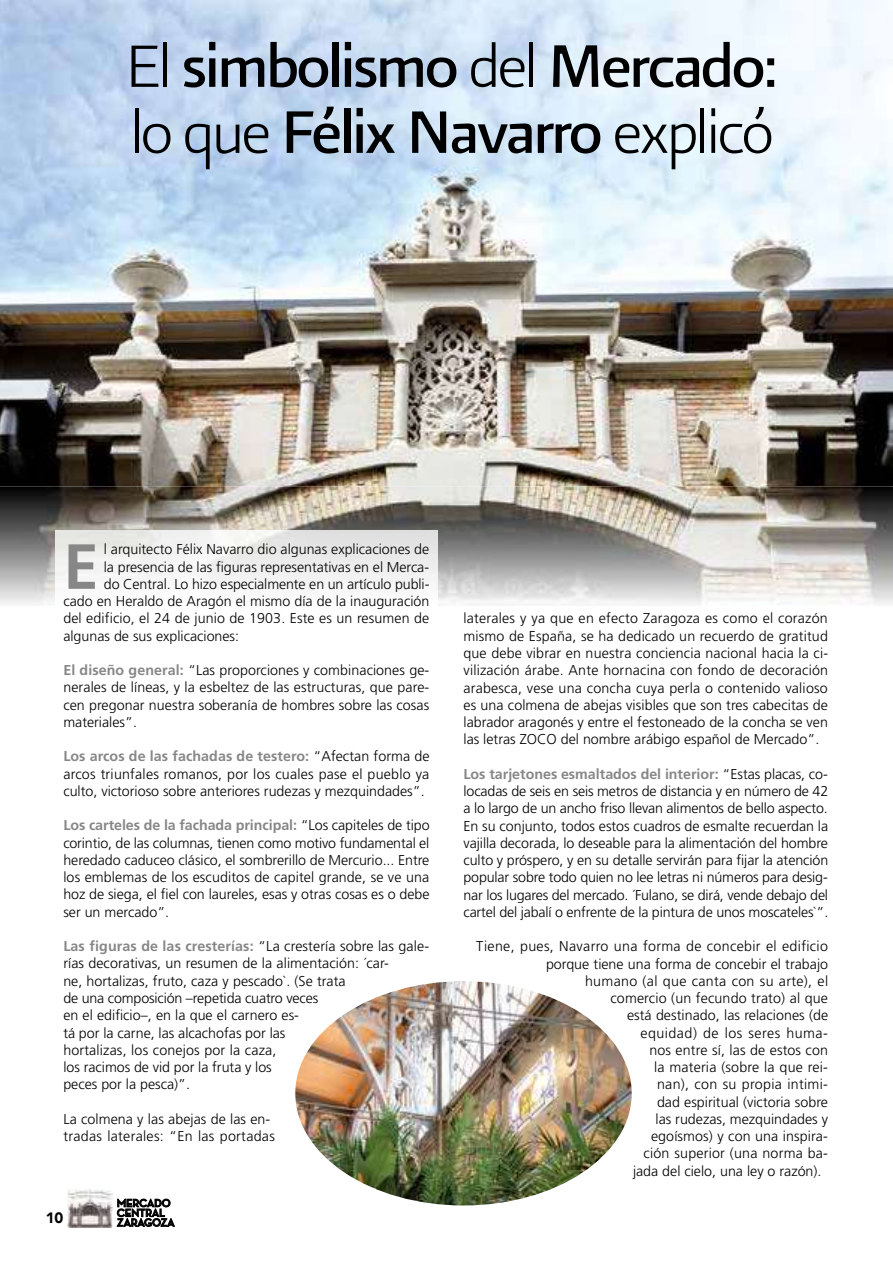
<style>
.page{position:relative;width:893px;height:1263px;background:#fff}
.page>*{position:absolute;margin:0;border:0;box-sizing:border-box;transform-origin:0 0}
.t1{font:72px "Presidencia Fina";color:#000}
.t2{font:72px "Presidencia Base";letter-spacing:-.035em;color:#000}
.t3{font:700 63.75px "Frutiger LT Std";color:#878787}
.t4{font:900 15px "Avenir";color:#000}
.t5{font:300 14.25px/17.2px "Frutiger LT Std";color:#000;text-align:justify}
.t6{font:300 14.25px/17.2px "Frutiger LT Std";letter-spacing:.02em;color:#000}
.t7{font:300 14.25px "Frutiger LT Std";letter-spacing:.025em;color:#000}
.t8{font:300 14.25px "Frutiger LT Std";letter-spacing:.035em;color:#000}
.t9{font:700 11.25px/9.8px "Neutra Disp";color:#000}
.s1{font-family:"Presidencia Fina"}
.s2{font-family:"Presidencia Base"}
.s3{font-weight:700;color:#878787}
</style>
<div class="page">
<svg style="left:117px;top:1198px;width:58px;height:29px"></svg>
<img style="left:68px;top:1190px;width:45px;height:38px">
<img style="left:0;top:0;width:893px;height:486px">
<img style="left:0;top:486px;width:893px;height:119px">
<img style="left:55px;top:530px;width:383px;height:75px">
<img style="left:295px;top:981px;width:337px;height:224px">
<h1 class="t2" style="left:125px;top:25px;width:655px"><span class="s1">El</span> simbolismo <span class="s1">del</span> Mercado:</h1>
<h1 class="t1" style="left:130px;top:92px;width:645px">lo que <span class="s2">Félix Navarro</span> explicó</h1>
<h2 class="t3" style="left:63px;top:529px;width:37px">E</h2>
<p class="t5" style="left:104px;top:541px;width:327px">l arquitecto Félix Navarro dio algunas explicaciones de</p>
<p class="t5" style="left:104px;top:558px;width:327px">la presencia de las figuras representativas en el Merca-</p>
<p class="t5" style="left:104px;top:575px;width:327px">do Central. Lo hizo especialmente en un artículo publi-</p>
<p class="t5" style="left:63px;top:593px;width:368px">cado en Heraldo de Aragón el mismo día de la inauguración</p>
<p class="t5" style="left:63px;top:610px;width:368px">del edificio, el 24 de junio de 1903. Este es un resumen de</p>
<p class="t5" style="left:63px;top:627px;width:177px">algunas de sus explicaciones:</p>
<p class="t5" style="left:63px;top:662px;width:368px"><span class="s3">El diseño general:</span> “Las proporciones y combinaciones ge&shy;nerales de líneas, y la esbeltez de las estructuras, que pare&shy;cen pregonar nuestra soberanía de hombres sobre las cosas materiales”.</p>
<p class="t5" style="left:63px;top:748px;width:368px"><span class="s3">Los arcos de las fachadas de testero:</span> “Afectan forma de arcos triunfales romanos, por los cuales pase el pueblo ya culto, victorioso sobre anteriores rudezas y mezquindades”.</p>
<p class="t5" style="left:63px;top:817px;width:368px"><span class="s3">Los carteles de la fachada principal:</span> “Los capiteles de tipo corintio, de las columnas, tienen como motivo fundamental el heredado caduceo clásico, el sombrerillo de Mercurio... Entre los emblemas de los escuditos de capitel grande, se ve una hoz de siega, el fiel con laureles, esas y otras cosas es o debe ser un mercado”.</p>
<p class="t5" style="left:63px;top:938px;width:367px;text-align:left"><span class="s3">Las figuras de las cresterías:</span> “La crestería sobre las gale&shy;rías decorativas, un resumen de la alimentación: ´car-<br>ne, hortalizas, fruto, caza y pescado`. (Se trata<br>de una composición –repetida cuatro veces<br>en el edificio–, en la que el carnero es-<br>tá por la carne, las alcachofas por las<br>hortalizas, los conejos por la caza,<br>los racimos de vid por la fruta y los<br>peces por la pesca)”.</p>
<p class="t6" style="left:63px;top:1110px;width:213px">La colmena y las abejas de las en&shy;tradas laterales: “En las portadas</p>
<p class="t4" style="left:46px;top:1205px;width:19px">10</p>
<p class="t9" style="left:117px;top:1198px;width:59px">MERCADO<br>CENTRAL<br>ZARAGOZA</p>
<p class="t5" style="left:463px;top:610px;width:366px">laterales y ya que en efecto Zaragoza es como el corazón mismo de España, se ha dedicado un recuerdo de gratitud que debe vibrar en nuestra conciencia nacional hacia la ci&shy;vilización árabe. Ante hornacina con fondo de decoración arabesca, vese una concha cuya perla o contenido valioso es una colmena de abejas visibles que son tres cabecitas de labrador aragonés y entre el festoneado de la concha se ven las letras ZOCO del nombre arábigo español de Mercado”.</p>
<p class="t5" style="left:463px;top:765px;width:366px"><span class="s3">Los tarjetones esmaltados del interior:</span> “Estas placas, co&shy;locadas de seis en seis metros de distancia y en número de 42 a lo largo de un ancho friso llevan alimentos de bello aspecto.<br>En su conjunto, todos estos cuadros de esmalte recuerdan la vajilla decorada, lo deseable para la alimentación del hombre culto y próspero, y en su detalle servirán para fijar la atención popular sobre todo quien no lee letras ni números para desig&shy;nar los lugares del mercado. ´Fulano, se dirá, vende debajo del cartel del jabalí o enfrente de la pintura de unos moscateles`”.</p>
<p class="t7" style="left:476px;top:938px;width:353px">Tiene, pues, Navarro una forma de concebir el edificio</p>
<p class="t5" style="left:546px;top:955px;width:284px">porque tiene una forma de concebir el trabajo</p>
<p class="t6" style="left:585px;top:972px;width:245px">humano (al que canta con su arte), el</p>
<p class="t5" style="left:610px;top:990px;width:219px">comercio (un fecundo trato) al que</p>
<p class="t5" style="left:627px;top:1007px;width:203px">está destinado, las relaciones (de</p>
<p class="t8" style="left:640px;top:1025px;width:189px">equidad) de los seres huma-</p>
<p class="t5" style="left:649px;top:1041px;width:180px">nos entre sí, las de estos con</p>
<p class="t5" style="left:654px;top:1059px;width:175px">la materia (sobre la que rei-</p>
<p class="t6" style="left:657px;top:1076px;width:172px">nan), con su propia intimi-</p>
<p class="t5" style="left:657px;top:1093px;width:172px">dad espiritual (victoria sobre</p>
<p class="t5" style="left:655px;top:1110px;width:174px">las rudezas, mezquindades y</p>
<p class="t5" style="left:651px;top:1128px;width:178px">egoísmos) y con una inspira-</p>
<p class="t5" style="left:643px;top:1145px;width:186px">ción superior (una norma ba-</p>
<p class="t5" style="left:633px;top:1162px;width:190px">jada del cielo, una ley o razón).</p>
</div>
